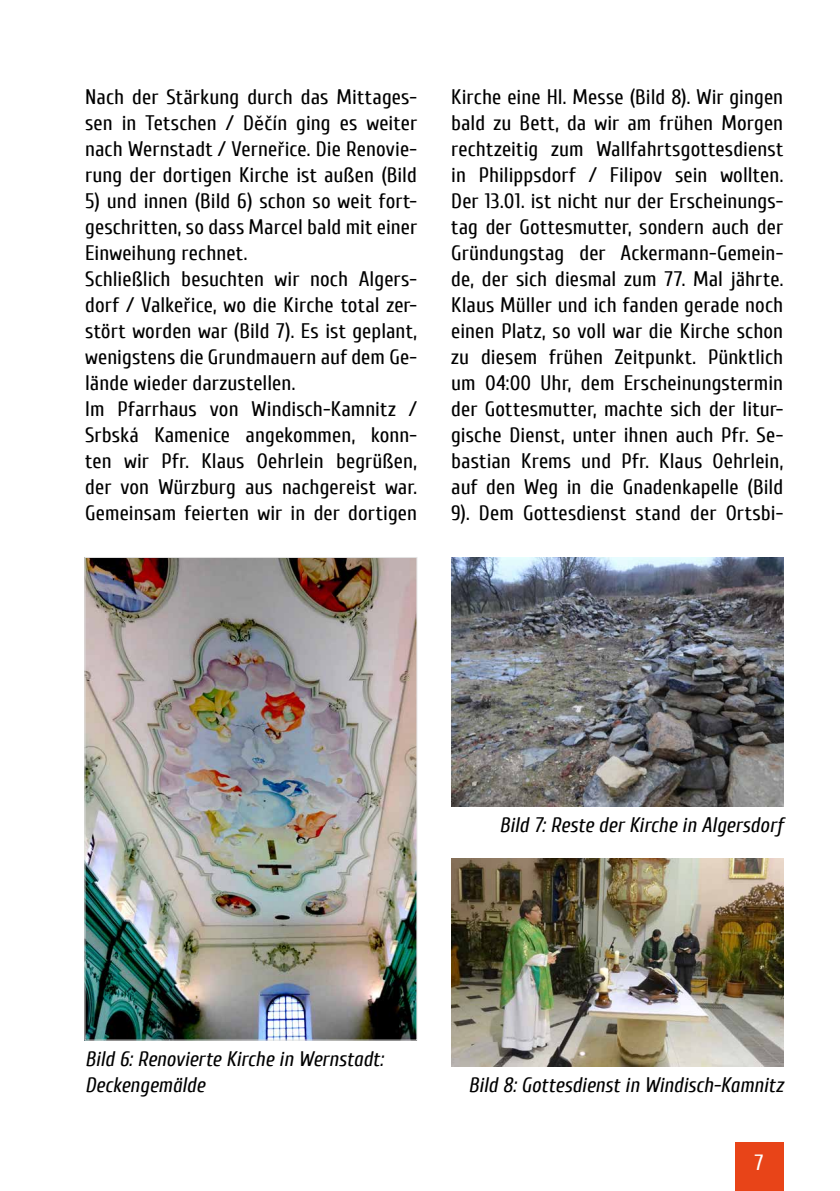
<style>
.page{position:relative;width:840px;height:1191px;background:#fff}
.page>*{position:absolute;margin:0;border:0;box-sizing:border-box;transform-origin:0 0}
.t1{font:22px "Cuprum";color:#fff}
.t2{font:21px/26px "Cuprum";letter-spacing:.005em;color:#000;text-align:justify}
.t3{font:italic 21px/26px "Cuprum";color:#000}
.s1{font-family:"Roboto Condensed";font-size:19.2px}
</style>
<div class="page">
<div style="left:734px;top:1142px;width:48px;height:49px;background:#e84418"></div>
<img style="left:87px;top:559px;width:328px;height:479px">
<div style="left:85px;top:557px;width:332px;height:483px;border:1px solid #e3e3e3"></div>
<img style="left:451px;top:858px;width:331px;height:208px">
<img style="left:451px;top:557px;width:331px;height:249px">
<p class="t2" style="left:85px;top:84px;width:333px">Nach der Stärkung durch das Mittages&shy;sen in Tetschen / D<span class="s1">ě</span>čín ging es weiter nach Wernstadt / Verneřice. Die Renovie&shy;rung der dortigen Kirche ist außen (Bild</p>
<p class="t2" style="left:85px;top:188px;width:333px;text-align:left">5) und innen (Bild 6) schon so weit fort&shy;geschritten, so dass Marcel bald mit einer Einweihung rechnet.<br>Schließlich besuchten wir noch Algers&shy;dorf / Valkeřice, wo die Kirche total zer&shy;stört worden war (Bild 7). Es ist geplant, wenigstens die Grundmauern auf dem Ge&shy;lände wieder darzustellen.<br>Im Pfarrhaus von Windisch-Kamnitz / Srbská Kamenice angekommen, konn&shy;ten wir Pfr. Klaus Oehrlein begrüßen, der von Würzburg aus nachgereist war.<br>Gemeinsam feierten wir in der dortigen</p>
<p class="t2" style="left:451px;top:84px;width:333px">Kirche eine Hl. Messe (Bild 8). Wir gingen bald zu Bett, da wir am frühen Morgen rechtzeitig zum Wallfahrtsgottesdienst in Philippsdorf / Filipov sein wollten.<br>Der 13.01. ist nicht nur der Erscheinungs&shy;tag der Gottesmutter, sondern auch der Gründungstag der Ackermann-Gemein&shy;de, der sich diesmal zum 77. Mal jährte.<br>Klaus Müller und ich fanden gerade noch einen Platz, so voll war die Kirche schon zu diesem frühen Zeitpunkt. Pünktlich um 04:00 Uhr, dem Erscheinungstermin der Gottesmutter, machte sich der litur&shy;gische Dienst, unter ihnen auch Pfr. Se&shy;bastian Krems und Pfr. Klaus Oehrlein, auf den Weg in die Gnadenkapelle (Bild 9). Dem Gottesdienst stand der Ortsbi-</p>
<p class="t3" style="left:499px;top:812px;width:285px">Bild 7: Reste der Kirche in Algersdorf</p>
<p class="t3" style="left:85px;top:1046px;width:299px">Bild 6: Renovierte Kirche in Wernstadt:<br>Deckengemälde</p>
<p class="t3" style="left:468px;top:1072px;width:316px">Bild 8: Gottesdienst in Windisch-Kamnitz</p>
<p class="t1" style="left:754px;top:1150px;width:11px">7</p>
</div>
